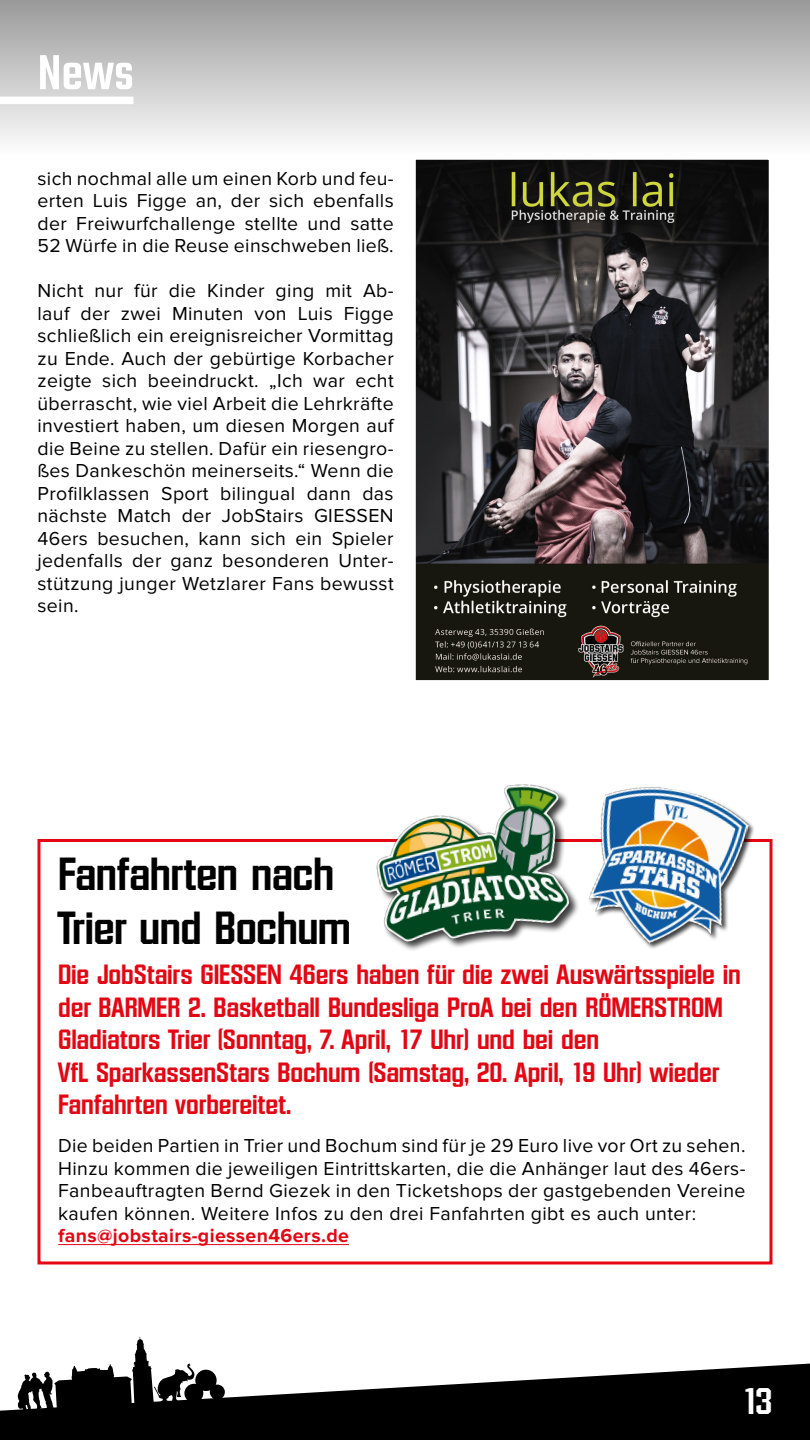
<style>
.page{position:relative;width:810px;height:1440px;background:#fff}
.page>*{position:absolute;margin:0;border:0;box-sizing:border-box;transform-origin:0 0}
.t1{font:500 54px "Teko";color:#fff}
.t2{font:700 45px/54px "Diamante Serial";letter-spacing:-.015em;color:#000}
.t3{font:700 36px "Diamante Serial";color:#fff}
.t4{font:700 27px/32.4px "Diamante Serial";letter-spacing:-.005em;color:#e30613}
.t5{font:19.5px/22.5px "Proxima Nova";letter-spacing:.02em;color:#000;text-align:justify}
.t6{font:700 19.5px "Proxima Nova";letter-spacing:.02em;color:#e30613}
</style>
<div class="page">
<svg style="left:0;top:1364px;width:810px;height:76px;fill:#000"></svg>
<svg style="left:18px;top:1336px;width:208px;height:80px"></svg>
<div style="left:0;top:0;width:810px;height:156px;background:linear-gradient(to bottom,#999,#fdfdfd)"></div>
<div style="left:0;top:97px;width:134px;height:7px;background:#fff"></div>
<hr style="left:58px;top:1244px;width:291px;height:1px;background:#e30613">
<div style="left:38px;top:839px;width:734px;height:425px;border:3px solid #e30613"></div>
<img style="left:357px;top:784px;width:221px;height:166px">
<img style="left:578px;top:786px;width:175px;height:163px">
<img style="left:417px;top:161px;width:350px;height:518px">
<div style="left:412px;top:156px;width:360px;height:528px;border:4px solid #fff"></div>
<h1 class="t1" style="left:38px;top:41px;width:98px">News</h1>
<p class="t5" style="left:38px;top:167px;width:358px">sich nochmal alle um einen Korb und feu&shy;erten Luis Figge an, der sich ebenfalls der Freiwurfchallenge stellte und satte 52 Würfe in die Reuse einschweben ließ.</p>
<p class="t5" style="left:38px;top:280px;width:358px">Nicht nur für die Kinder ging mit Ab&shy;lauf der zwei Minuten von Luis Figge schließlich ein ereignisreicher Vormittag zu Ende. Auch der gebürtige Korbacher zeigte sich beeindruckt. „Ich war echt überrascht, wie viel Arbeit die Lehrkräfte investiert haben, um diesen Morgen auf die Beine zu stellen. Dafür ein riesengro&shy;ßes Dankeschön meinerseits.“ Wenn die Profilklassen Sport bilingual dann das nächste Match der JobStairs GIESSEN 46ers besuchen, kann sich ein Spieler jedenfalls der ganz besonderen Unter&shy;stützung junger Wetzlarer Fans bewusst sein.</p>
<h2 class="t2" style="left:58px;top:847px;width:294px">Fanfahrten nach<br>Trier und Bochum</h2>
<p class="t4" style="left:58px;top:959px;width:684px">Die JobStairs GIESSEN 46ers haben für die zwei Auswärtsspiele in der BARMER 2. Basketball Bundesliga ProA bei den RÖMERSTROM Gladiators Trier (Sonntag, 7. April, 17 Uhr) und bei den<br>VfL SparkassenStars Bochum (Samstag, 20. April, 19 Uhr) wieder Fanfahrten vorbereitet.</p>
<p class="t5" style="left:58px;top:1135px;width:689px">Die beiden Partien in Trier und Bochum sind für je 29 Euro live vor Ort zu sehen.<br>Hinzu kommen die jeweiligen Eintrittskarten, die die Anhänger laut des 46ers-Fanbeauftragten Bernd Giezek in den Ticketshops der gastgebenden Vereine kaufen können. Weitere Infos zu den drei Fanfahrten gibt es auch unter:</p>
<p class="t6" style="left:58px;top:1224px;width:292px">fans@jobstairs-giessen46ers.de</p>
<h3 class="t3" style="left:742px;top:1380px;width:32px">13</h3>
</div>
